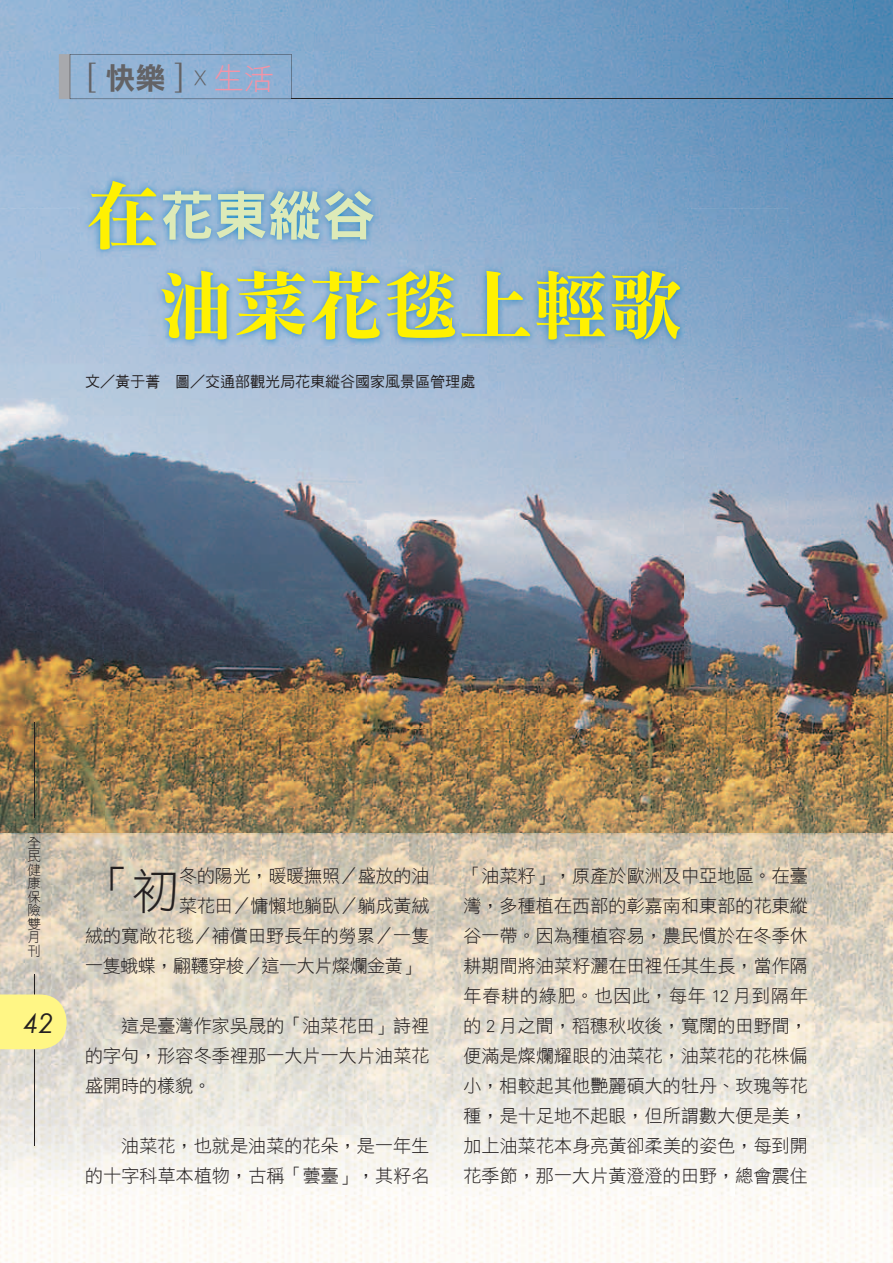
<style>
.page{position:relative;width:893px;height:1263px;background:#fff}
.page>*{position:absolute;margin:0;border:0;box-sizing:border-box;transform-origin:0 0}
.t1{font:75px "DF Li Song Bd HK BF";color:#fff101}
.t2{font:54px "DFN Hei XB HKP BF";color:#ddeab8}
.t3{font:48px "DF Hei Lt HKP BF";color:#231f20}
.t4{font:800 30px "Inn Ming";color:#636366}
.t5{font:italic 27px "Century Gothic";color:#231f20}
.t6{font:18px/30px "DF Hei Lt HKP BF";letter-spacing:.01em;color:#231f20;text-align:justify}
.t7{font:18px "DF Hei Lt HKP BF";letter-spacing:-.02em;color:#231f20}
.t8{font:15px "DF Hei Md HKP BF";color:#231f20}
.t9{font:13.5px/13.5px "DF Hei Lt HKP BF";color:#231f20}
.s1{font-family:"DF Li Hei Bd HK BF";font-weight:400}
.s2{font-family:"DF Hei Lt HKP BF";font-weight:400;color:#f494a7}
.s3{font-family:"DF Li Song Bd HK BF";font-size:75px;color:#fff101}
</style>
<div class="page">
<img style="left:0;top:0;width:262px;height:208px">
<img style="left:262px;top:0;width:263px;height:172px">
<img style="left:525px;top:0;width:263px;height:208px">
<img style="left:788px;top:0;width:105px;height:1194px">
<img style="left:0;top:208px;width:104px;height:625px">
<img style="left:683px;top:208px;width:105px;height:625px">
<img style="left:104px;top:347px;width:579px;height:486px">
<img style="left:0;top:1194px;width:893px;height:69px">
<img style="left:0;top:833px;width:788px;height:362px">
<hr style="left:34px;top:975px;width:1px;height:171px;background:#231f20">
<svg style="left:0;top:994px;width:67px;height:55px;background:#fbf28b"></svg>
<hr style="left:34px;top:723px;width:1px;height:95px;background:#231f20">
<hr style="left:291px;top:98px;width:602px;height:1px;background:#231f20">
<svg style="left:59px;top:54px;width:232px;height:45px;background:#90afd0"></svg>
<img style="left:80px;top:172px;width:606px;height:175px">
<h3 class="t4" style="left:83px;top:62px;width:193px">[<span class="s1">快樂</span>]<sup>X</sup><span class="s2">生活</span></h3>
<h2 class="t2" style="left:85px;top:188px;width:292px"><span class="s3">在</span>花東縱谷</h2>
<h1 class="t1" style="left:158px;top:268px;width:526px">油菜花毯上輕歌</h1>
<p class="t8" style="left:85px;top:374px;width:391px">文／黃于菁　圖／交通部觀光局花東縱谷國家風景區管理處</p>
<p class="t9" style="left:27px;top:836px;width:15px">全民健康保險雙月刊</p>
<h3 class="t5" style="left:24px;top:1004px;width:31px">42</h3>
<h3 class="t3" style="left:85px;top:866px;width:97px">「初</h3>
<p class="t6" style="left:179px;top:860px;width:252px">冬的陽光，暖暖撫照／盛放的油</p>
<p class="t6" style="left:179px;top:890px;width:252px">菜花田／慵懶地躺臥／躺成黃絨</p>
<p class="t6" style="left:85px;top:920px;width:346px">絨的寬敞花毯／補償田野長年的勞累／一隻</p>
<p class="t7" style="left:85px;top:956px;width:337px">一隻蛾蝶，翩韆穿梭／這一大片燦爛金黃」</p>
<p class="t6" style="left:85px;top:1010px;width:346px;text-indent:36px">這是臺灣作家吳晟的「油菜花田」詩裡的字句，形容冬季裡那一大片一大片油菜花盛開時的樣貌。</p>
<p class="t6" style="left:85px;top:1130px;width:346px;text-align:right">油菜花，也就是油菜的花朵，是一年生<br>的十字科草本植物，古稱「蕓臺」，其籽名</p>
<p class="t6" style="left:463px;top:860px;width:346px">「油菜籽」，原產於歐洲及中亞地區。在臺灣，多種植在西部的彰嘉南和東部的花東縱谷一帶。因為種植容易，農民慣於在冬季休耕期間將油菜籽灑在田裡任其生長，當作隔年春耕的綠肥。也因此，每年 12 月到隔年的 2 月之間，稻穗秋收後，寬闊的田野間，便滿是燦爛耀眼的油菜花，油菜花的花株偏小，相較起其他艷麗碩大的牡丹、玫瑰等花種，是十足地不起眼，但所謂數大便是美，加上油菜花本身亮黃卻柔美的姿色，每到開花季節，那一大片黃澄澄的田野，總會震住</p>
</div>
